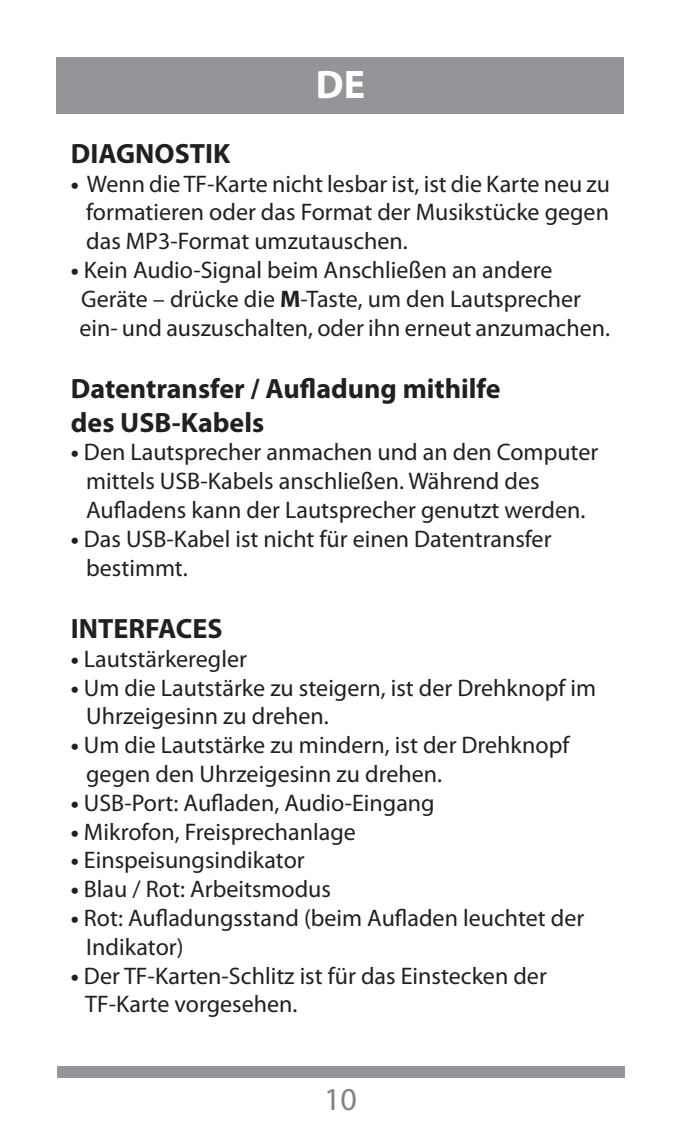
<style>
.page{position:relative;width:681px;height:1134px;background:#fff}
.page>*{position:absolute;margin:0;border:0;box-sizing:border-box;transform-origin:0 0}
.t1{font:700 40px "Myriad Pro";color:#fff}
.t2{font:32px "Myriad Pro";color:#808285}
.t3{font:700 28px/33.6px "Myriad Pro";color:#231f20}
.t4{font:24px/28.8px "Myriad Pro";color:#231f20}
.s1{font-weight:700}
</style>
<div class="page">
<div style="left:57px;top:57px;width:567px;height:56px;background:#939598"></div>
<div style="left:57px;top:1066px;width:567px;height:11px;background:#939598"></div>
<h1 class="t1" style="left:316px;top:62px;width:51px">DE</h1>
<p class="t3" style="left:71px;top:137px;width:161px">DIAGNOSTIK</p>
<p class="t4" style="left:86px;top:170px;width:525px;text-align:justify;text-indent:-15px"><span class="s1">•</span> Wenn die TF-Karte nicht lesbar ist, ist die Karte neu zu formatieren oder das Format der Musikstücke gegen das MP3-Format umzutauschen.</p>
<p class="t4" style="left:79px;top:256px;width:532px;text-indent:-8px"><span class="s1">•</span> Kein Audio-Signal beim Anschließen an andere<br>Geräte – drücke die <span class="s1">M</span>-Taste, um den Lautsprecher ein- und auszuschalten, oder ihn erneut anzumachen.</p>
<p class="t3" style="left:71px;top:372px;width:431px">Datentransfer / Aufladung mithilfe des USB-Kabels</p>
<p class="t4" style="left:86px;top:438px;width:513px;text-indent:-15px"><span class="s1">•</span> Den Lautsprecher anmachen und an den Computer mittels USB-Kabels anschließen. Während des<br>Aufladens kann der Lautsprecher genutzt werden.</p>
<p class="t4" style="left:86px;top:525px;width:466px;text-indent:-15px"><span class="s1">•</span> Das USB-Kabel ist nicht für einen Datentransfer bestimmt.</p>
<p class="t3" style="left:71px;top:612px;width:153px">INTERFACES</p>
<p class="t4" style="left:71px;top:645px;width:177px"><span class="s1">•</span> Lautstärkeregler</p>
<p class="t4" style="left:86px;top:674px;width:511px;text-indent:-15px"><span class="s1">•</span> Um die Lautstärke zu steigern, ist der Drehknopf im<br>Uhrzeigesinn zu drehen.</p>
<p class="t4" style="left:86px;top:731px;width:484px;text-indent:-15px"><span class="s1">•</span> Um die Lautstärke zu mindern, ist der Drehknopf gegen den Uhrzeigesinn zu drehen.</p>
<p class="t4" style="left:71px;top:789px;width:365px"><span class="s1">•</span> USB-Port: Aufladen, Audio-Eingang</p>
<p class="t4" style="left:71px;top:818px;width:286px"><span class="s1">•</span> Mikrofon, Freisprechanlage</p>
<p class="t4" style="left:71px;top:846px;width:235px"><span class="s1">•</span> Einspeisungsindikator</p>
<p class="t4" style="left:71px;top:875px;width:261px"><span class="s1">•</span> Blau / Rot: Arbeitsmodus</p>
<p class="t4" style="left:86px;top:904px;width:499px;text-indent:-15px"><span class="s1">•</span> Rot: Aufladungsstand (beim Aufladen leuchtet der<br>Indikator)</p>
<p class="t4" style="left:85px;top:962px;width:463px;text-indent:-14px"><span class="s1">•</span> Der TF-Karten-Schlitz ist für das Einstecken der<br>TF-Karte vorgesehen.</p>
<h2 class="t2" style="left:324px;top:1081px;width:34px">10</h2>
</div>
